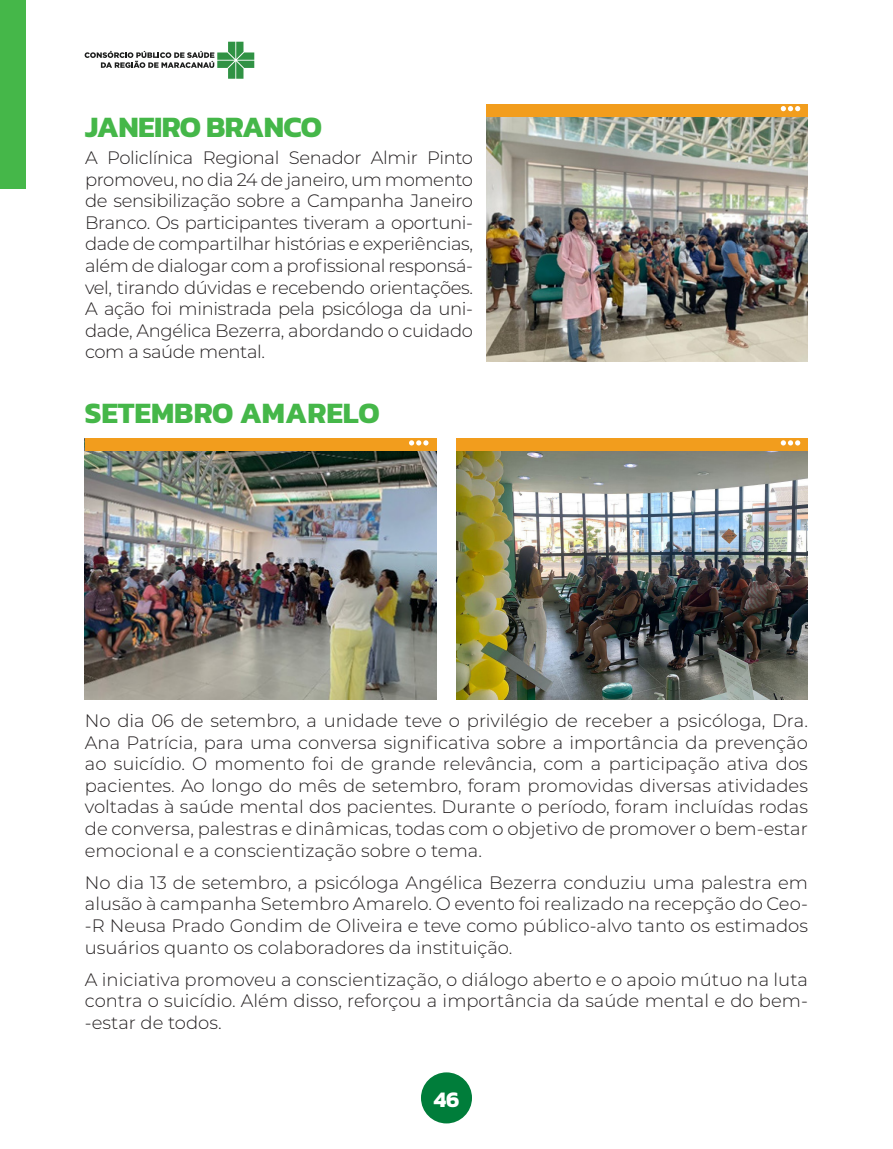
<style>
.page{position:relative;width:893px;height:1149px;background:#fff}
.page>*{position:absolute;margin:0;border:0;box-sizing:border-box;transform-origin:0 0}
.Estilo_de_parágrafo{font:700 30px "Kanit";letter-spacing:-.015em;color:#45b749}
.t1{font:700 22.5px "Kanit";color:#fff}
.Estilo_de_parágrafo-2{font:300 18px/21.6px "Montserrat";color:#231f20;text-align:justify}
</style>
<div class="page">
<div style="left:421px;top:1071px;width:51px;height:52px;background:#007d3a;border-radius:50%"></div>
<img style="left:487px;top:116px;width:321px;height:245px">
<div style="left:487px;top:104px;width:321px;height:12px;background:#f29d1d"></div>
<svg style="left:781px;top:106px;width:19px;height:5px"></svg>
<img style="left:85px;top:450px;width:351px;height:249px">
<img style="left:456px;top:438px;width:352px;height:261px">
<div style="left:85px;top:438px;width:351px;height:12px;background:#f29d1d"></div>
<div style="left:457px;top:438px;width:351px;height:12px;background:#f29d1d"></div>
<svg style="left:409px;top:440px;width:19px;height:5px"></svg>
<svg style="left:781px;top:440px;width:19px;height:5px"></svg>
<svg style="left:85px;top:42px;width:169px;height:37px"></svg>
<div style="left:0;top:0;width:26px;height:188px;background:#45b749"></div>
<p class="Estilo_de_parágrafo" style="left:85px;top:103px;width:239px">JANEIRO BRANCO</p>
<p class="Estilo_de_parágrafo-2" style="left:85px;top:146px;width:390px">A Policlínica Regional Senador Almir Pinto promoveu, no dia 24 de janeiro, um momento de sensibilização sobre a Campanha Janeiro Branco. Os participantes tiveram a oportuni&shy;dade de compartilhar histórias e experiências, além de dialogar com a profissional responsá&shy;vel, tirando dúvidas e recebendo orientações.<br>A ação foi ministrada pela psicóloga da uni&shy;dade, Angélica Bezerra, abordando o cuidado com a saúde mental.</p>
<p class="Estilo_de_parágrafo" style="left:85px;top:389px;width:297px">SETEMBRO AMARELO</p>
<p class="Estilo_de_parágrafo-2" style="left:85px;top:709px;width:725px">No dia 06 de setembro, a unidade teve o privilégio de receber a psicóloga, Dra.<br>Ana Patrícia, para uma conversa significativa sobre a importância da prevenção ao suicídio. O momento foi de grande relevância, com a participação ativa dos pacientes. Ao longo do mês de setembro, foram promovidas diversas atividades voltadas à saúde mental dos pacientes. Durante o período, foram incluídas rodas de conversa, palestras e dinâmicas, todas com o objetivo de promover o bem-estar emocional e a conscientização sobre o tema.</p>
<p class="Estilo_de_parágrafo-2" style="left:85px;top:870px;width:725px">No dia 13 de setembro, a psicóloga Angélica Bezerra conduziu uma palestra em alusão à campanha Setembro Amarelo. O evento foi realizado na recepção do Ceo--R Neusa Prado Gondim de Oliveira e teve como público-alvo tanto os estimados usuários quanto os colaboradores da instituição.</p>
<p class="Estilo_de_parágrafo-2" style="left:85px;top:967px;width:725px">A iniciativa promoveu a conscientização, o diálogo aberto e o apoio mútuo na luta contra o suicídio. Além disso, reforçou a importância da saúde mental e do bem--estar de todos.</p>
<p class="t1" style="left:434px;top:1081px;width:27px">46</p>
</div>
